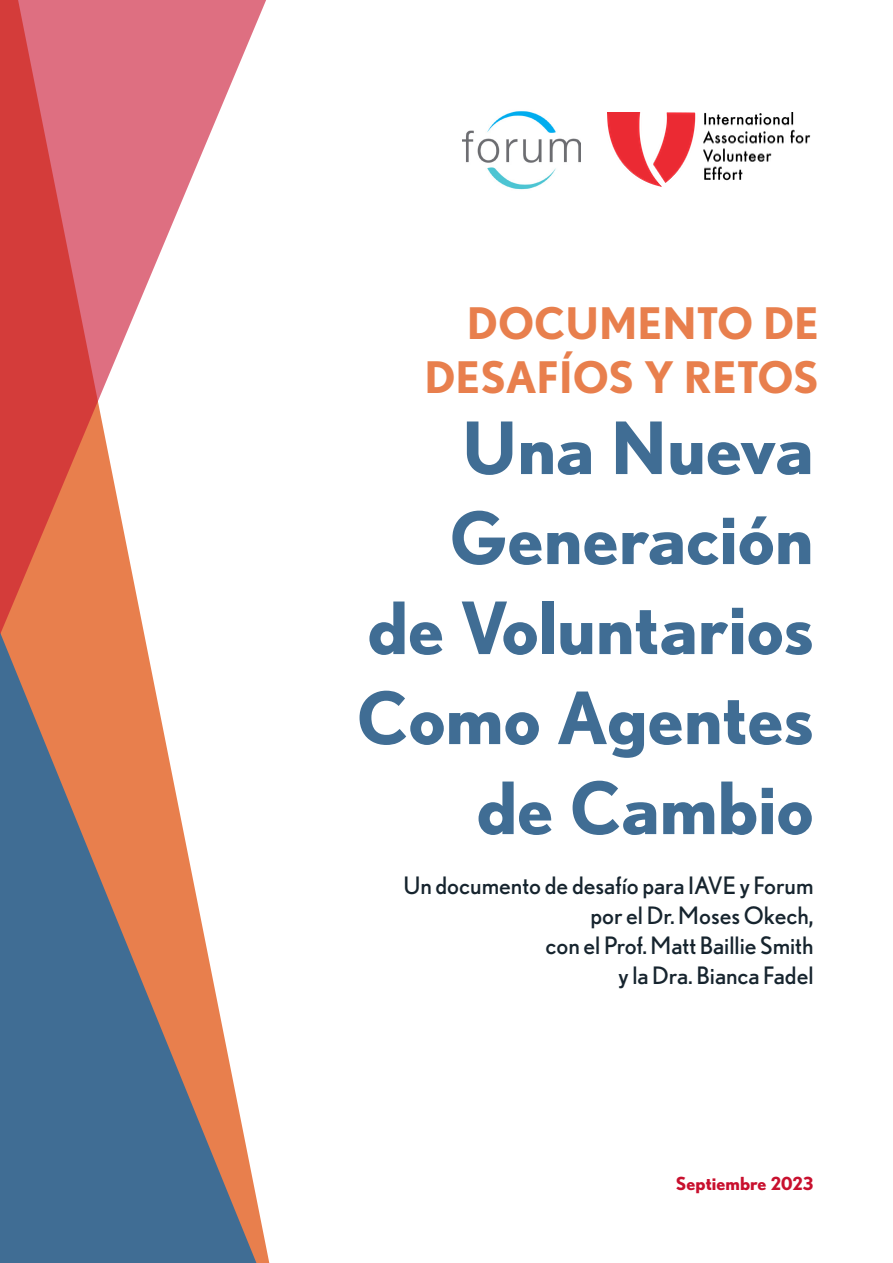
<style>
.page{position:relative;width:893px;height:1263px;background:#fff}
.page>*{position:absolute;margin:0;border:0;box-sizing:border-box;transform-origin:0 0}
.Chapter_Title_-_Align_Center{font:700 72px/90px "Nobel";color:#406d94;text-align:right}
.Chapter_Title_-_Align_Center-2{font:700 43.5px/54px "Nobel";color:#e87f4d;text-align:right}
.t1{font:24px "Nobel";color:#16242e}
.t2{font:700 18px "Nobel";color:#c8102e}
</style>
<div class="page">
<div style="left:0;top:1185px;width:256px;height:78px;background:#406d94"></div>
<svg style="left:0;top:0;width:266px;height:1185px"></svg>
<img style="left:608px;top:113px;width:203px;height:74px">
<img style="left:462px;top:111px;width:119px;height:79px">
<p class="Chapter_Title_-_Align_Center-2" style="left:424px;top:296px;width:396px">DOCUMENTO DE<br>DESAFÍOS Y RETOS</p>
<p class="Chapter_Title_-_Align_Center" style="left:357px;top:402px;width:458px">Una Nueva<br>Generación de Voluntarios<br>Como Agentes de Cambio</p>
<p class="t1" style="left:403px;top:871px;width:412px">Un documento de desafío para IAVE y Forum</p>
<p class="t1" style="left:590px;top:901px;width:225px">por el Dr. Moses Okech,</p>
<p class="t1" style="left:545px;top:931px;width:270px">con el Prof. Matt Baillie Smith</p>
<p class="t1" style="left:619px;top:961px;width:196px">y la Dra. Bianca Fadel</p>
<p class="t2" style="left:676px;top:1173px;width:139px">Septiembre 2023</p>
</div>
